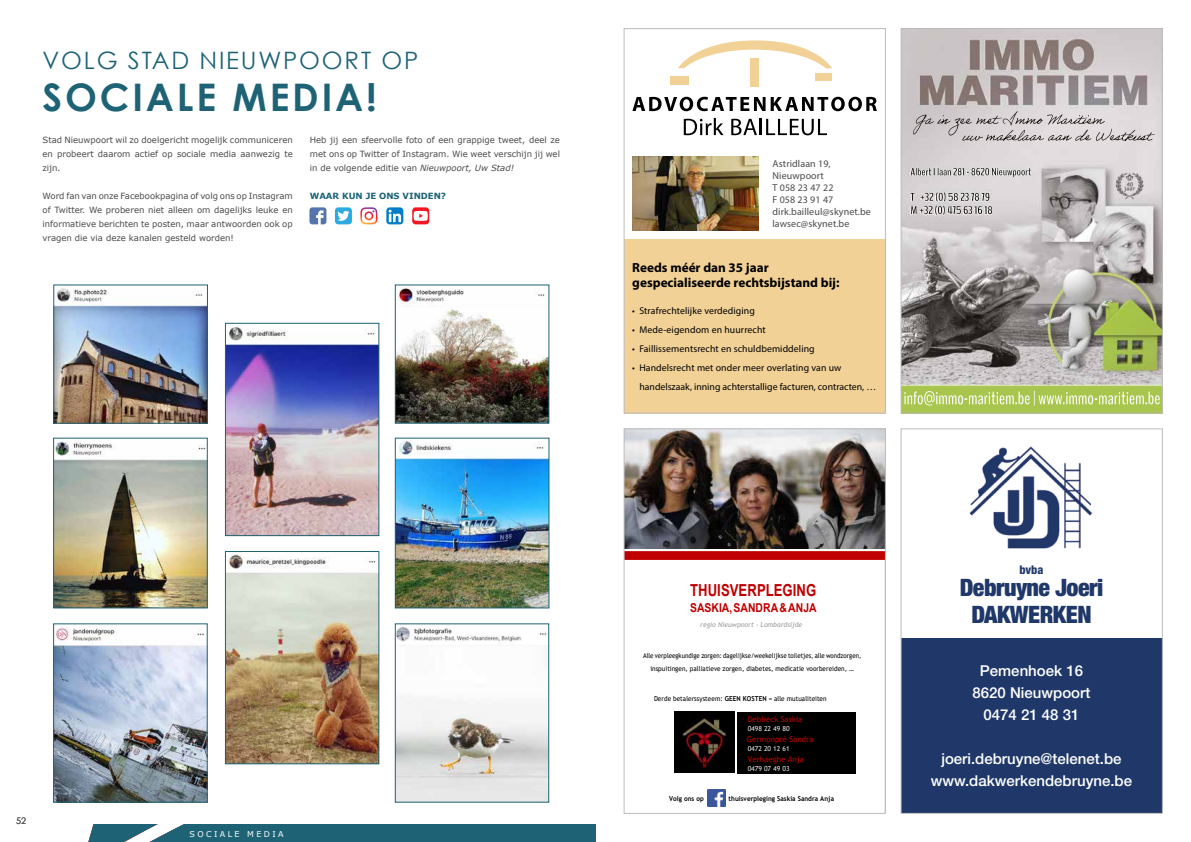
<style>
.page{position:relative;width:1191px;height:842px;background:#fff}
.page>*{position:absolute;margin:0;border:0;box-sizing:border-box;transform-origin:0 0}
.t1{font:700 38px "Century Gothic";letter-spacing:.075em;color:#1e6375}
.t2{font:900 condensed 24px/27px "Helvetica Neue LT Std";letter-spacing:-.02em;color:#1f3869;text-align:center}
.t3{font:24px "Century Gothic";letter-spacing:.075em;color:#1e6375}
.t4{font:700 18.2px "Arial";color:#fff}
.t5{font:700 16.6px "Arial";letter-spacing:.005em;color:#c00000;scale:.79 1}
.t6{font:500 15px/22px "Helvetica Neue LT Std";color:#fff;text-align:center}
.t7{font:700 13.2px/15px "Myriad Pro";color:#000}
.t8{font:700 12.2px "Arial";color:#c00000;scale:.85 1}
.t9{font:800 condensed 12px "Helvetica Neue LT Std";color:#1f3869}
.t10{font:10px/12px "Myriad Pro";letter-spacing:.01em;color:#4a4a49}
.t11{font:9.8px/19px "Myriad Pro";letter-spacing:.01em;color:#000}
.t12{font:9px "Century Gothic";color:#4a4a49}
.t13{font:8.5px/14px "Verdana";color:#4a4a49;text-align:justify}
.t14{font:700 8.5px "Verdana";color:#1e6375}
.t15{font:8px "Trebuchet MS";color:#c00000}
.t16{font:8px "Verdana";letter-spacing:.3em;color:#fff}
.t17{font:6.8px/12.4px "Trebuchet MS";letter-spacing:.005em;color:#000;text-align:center;scale:.89 1}
.t18{font:6.8px "Trebuchet MS";letter-spacing:.005em;color:#000;scale:.93 1}
.t19{font:700 6.8px "Trebuchet MS";letter-spacing:.005em;color:#000;scale:.94 1}
.t20{font:6.8px "Trebuchet MS";letter-spacing:.005em;color:#e3e3e3}
.t21{font:italic 6.8px "Trebuchet MS";color:#9e9d9d}
.s1{font-style:italic}
.s2{font-weight:700}
</style>
<div class="page">
<svg style="left:360px;top:207px;width:17px;height:17px"></svg>
<img style="left:397px;top:440px;width:150px;height:166px">
<div style="left:395px;top:438px;width:154px;height:170px;border:1px solid #1e6375"></div>
<img style="left:397px;top:287px;width:150px;height:134px">
<div style="left:395px;top:285px;width:154px;height:138px;border:1px solid #1e6375"></div>
<img style="left:397px;top:627px;width:150px;height:173px">
<div style="left:395px;top:624px;width:154px;height:178px;border:1px solid #1e6375"></div>
<img style="left:55px;top:626px;width:150px;height:174px">
<div style="left:53px;top:624px;width:154px;height:178px;border:1px solid #1e6375"></div>
<img style="left:56px;top:288px;width:150px;height:133px">
<div style="left:54px;top:285px;width:154px;height:138px;border:1px solid #1e6375"></div>
<img style="left:55px;top:440px;width:150px;height:166px">
<div style="left:53px;top:438px;width:154px;height:170px;border:1px solid #1e6375"></div>
<img style="left:227px;top:554px;width:150px;height:208px">
<div style="left:225px;top:551px;width:154px;height:213px;border:1px solid #1e6375"></div>
<img style="left:227px;top:326px;width:150px;height:208px">
<div style="left:225px;top:323px;width:154px;height:213px;border:1px solid #1e6375"></div>
<div style="left:335px;top:207px;width:17px;height:17px;background:#2cabe2;border-radius:3px"></div>
<svg style="left:337px;top:211px;width:12px;height:10px"></svg>
<svg style="left:309px;top:207px;width:17px;height:17px"></svg>
<svg style="left:386px;top:207px;width:17px;height:17px"></svg>
<svg style="left:388px;top:210px;width:13px;height:12px"></svg>
<div style="left:412px;top:207px;width:17px;height:17px;background:#f11725;border-radius:3px"></div>
<svg style="left:414px;top:211px;width:14px;height:10px"></svg>
<div style="left:88px;top:825px;width:507px;height:17px;background:#1e6375"></div>
<div style="left:624px;top:239px;width:261px;height:174px;background:#f1d196"></div>
<svg style="left:632px;top:97px;width:245px;height:14px"></svg>
<svg style="left:684px;top:118px;width:39px;height:17px"></svg>
<svg style="left:731px;top:119px;width:96px;height:16px"></svg>
<svg style="left:678px;top:40px;width:154px;height:28px"></svg>
<div style="left:670px;top:76px;width:19px;height:8px;background:#f1d196"></div>
<div style="left:815px;top:73px;width:17px;height:8px;background:#f1d196"></div>
<div style="left:750px;top:58px;width:9px;height:29px;background:#f1d196"></div>
<img style="left:632px;top:157px;width:127px;height:74px">
<div style="left:624px;top:28px;width:261px;height:385px;border:1px solid #bcbcbc"></div>
<img style="left:902px;top:30px;width:258px;height:381px">
<div style="left:900px;top:28px;width:262px;height:385px;border:1px solid #bcbcbc"></div>
<svg style="left:626px;top:551px;width:260px;height:9px;background:#c10606"></svg>
<img style="left:707px;top:789px;width:18px;height:18px">
<img style="left:626px;top:431px;width:257px;height:118px">
<div style="left:737px;top:712px;width:118px;height:61px;background:#000"></div>
<img style="left:674px;top:712px;width:60px;height:61px">
<div style="left:624px;top:429px;width:261px;height:385px;border:1px solid #bcbcbc"></div>
<div style="left:901px;top:638px;width:261px;height:175px;background:#1f3869"></div>
<svg style="left:969px;top:446px;width:124px;height:103px"></svg>
<div style="left:900px;top:429px;width:262px;height:385px;border:1px solid #bcbcbc"></div>
<h2 class="t3" style="left:43px;top:46px;width:377px">VOLG STAD NIEUWPOORT OP</h2>
<h1 class="t1" style="left:43px;top:73px;width:336px">SOCIALE MEDIA!</h1>
<p class="t13" style="left:43px;top:133px;width:252px">Stad Nieuwpoort wil zo doelgericht mogelijk communiceren en probeert daarom actief op sociale media aanwezig te zijn.</p>
<p class="t13" style="left:43px;top:189px;width:252px">Word fan van onze Facebookpagina of volg ons op Instagram of Twitter. We proberen niet alleen om dagelijks leuke en informatieve berichten te posten, maar antwoorden ook op vragen die via deze kanalen gesteld worden!</p>
<p class="t13" style="left:310px;top:133px;width:252px">Heb jij een sfeervolle foto of een grappige tweet, deel ze met ons op Twitter of Instagram. Wie weet verschijn jij wel in de volgende editie van <span class="s1">Nieuwpoort, Uw Stad!</span></p>
<p class="t14" style="left:310px;top:191px;width:138px">WAAR KUN JE ONS VINDEN?</p>
<p class="t12" style="left:16px;top:816px;width:11px">52</p>
<p class="t16" style="left:189px;top:828px;width:96px">SOCIALE MEDIA</p>
<p class="t16" style="left:189px;top:828px;width:57px">IN BEELD</p>
<p class="t10" style="left:772px;top:158px;width:100px">Astridlaan 19,<br>Nieuwpoort<br>T 058 23 47 22<br>F 058 23 91 47 dirk.bailleul@skynet.be lawsec@skynet.be</p>
<h3 class="t7" style="left:632px;top:260px;width:209px">Reeds méér dan 35 jaar gespecialiseerde rechtsbijstand bij:</h3>
<p class="t11" style="left:632px;top:301px;width:124px">• Strafrechtelijke verdediging</p>
<p class="t11" style="left:632px;top:320px;width:135px">• Mede-eigendom en huurrecht</p>
<p class="t11" style="left:632px;top:339px;width:184px">• Faillissementsrecht en schuldbemiddeling</p>
<p class="t11" style="left:639px;top:358px;width:238px;text-indent:-7px">• Handelsrecht met onder meer overlating van uw handelszaak, inning achterstallige facturen, contracten, …</p>
<h3 class="t5" style="left:690px;top:580px;width:161px">THUISVERPLEGING</h3>
<h3 class="t8" style="left:690px;top:600px;width:150px">SASKIA,SANDRA&amp;ANJA</h3>
<p class="t21" style="left:700px;top:620px;width:104px">regio Nieuwpoort - Lombardsijde</p>
<p class="t17" style="left:643px;top:649px;width:247px">Alle verpleegkundige zorgen: dagelijkse/weekelijkse toiletjes, alle wondzorgen, inspuitingen, palliatieve zorgen, diabetes, medicatie voorbereiden, …</p>
<p class="t18" style="left:654px;top:694px;width:187px">Derde betalerssysteem: <span class="s2">GEEN KOSTEN</span> = alle mutualiteiten</p>
<p class="t15" style="left:747px;top:714px;width:56px">Deblieck Saskia</p>
<p class="t20" style="left:747px;top:724px;width:43px">0498 22 49 80</p>
<p class="t15" style="left:747px;top:734px;width:68px">Germonpré Sandra</p>
<p class="t20" style="left:747px;top:744px;width:43px">0472 20 12 61</p>
<p class="t15" style="left:747px;top:754px;width:58px">Verhaeghe Anja</p>
<p class="t20" style="left:747px;top:764px;width:43px">0479 07 49 03</p>
<p class="t19" style="left:669px;top:794px;width:38px">Volg ons op</p>
<p class="t19" style="left:728px;top:794px;width:114px">thuisverpleging Saskia Sandra Anja</p>
<h3 class="t9" style="left:1019px;top:562px;width:26px">bvba</h3>
<h2 class="t2" style="left:959px;top:573px;width:145px">Debruyne Joeri<br>DAKWERKEN</h2>
<h3 class="t6" style="left:972px;top:660px;width:119px">Pemenhoek 16<br>8620 Nieuwpoort<br>0474 21 48 31</h3>
<h3 class="t6" style="left:931px;top:748px;width:203px">joeri.debruyne@telenet.be www.dakwerkendebruyne.be</h3>
<h3 class="t4" style="left:963px;top:691px;width:136px">25 jaar ervaring</h3>
</div>
